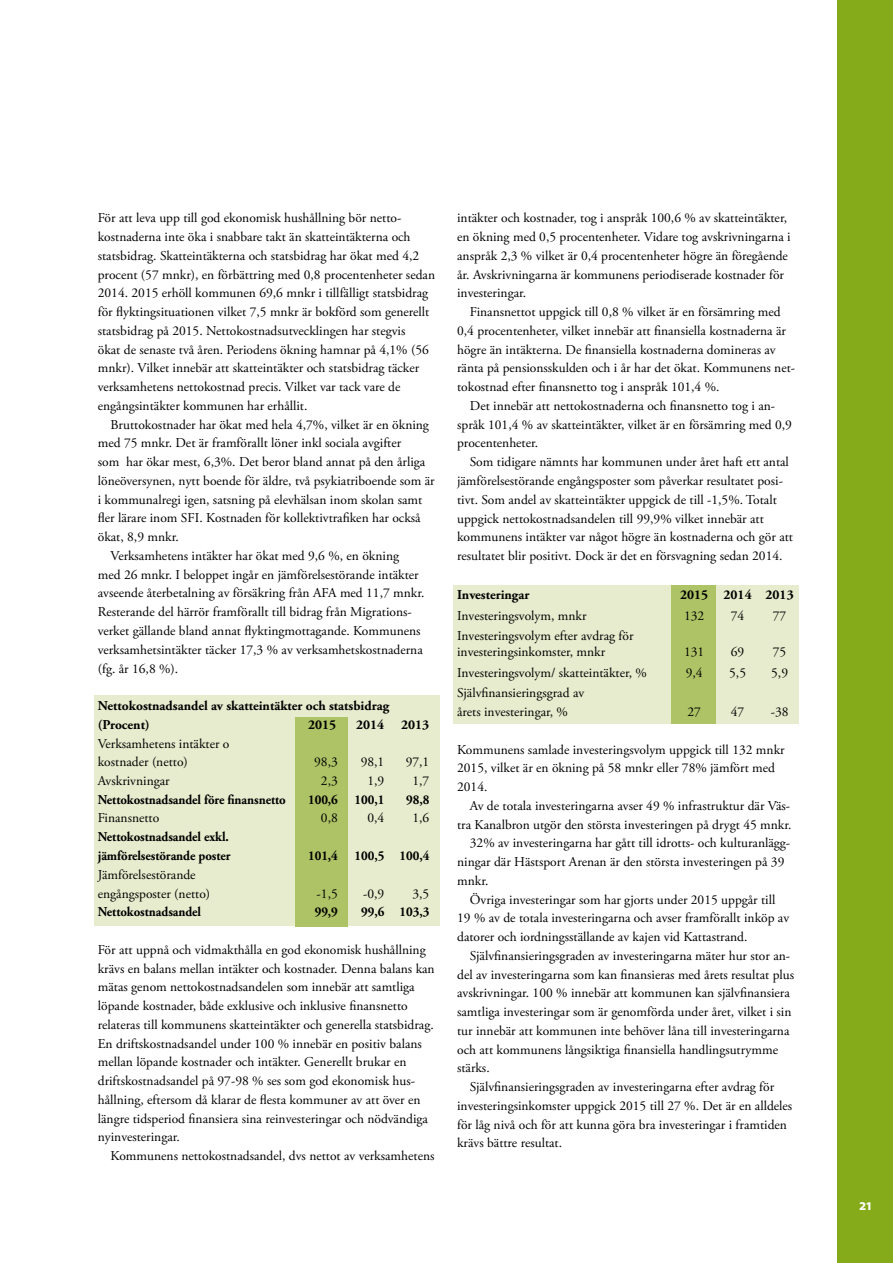
<style>
.page{position:relative;width:893px;height:1263px;background:#fff}
.page>*{position:absolute;margin:0;border:0;box-sizing:border-box;transform-origin:0 0}
.t1{font:700 15px "The Sans";color:#fff}
.t2{font:13.5px/18.8px "Adobe Garamond Pro";color:#000}
.t3{font:700 13.5px/18.8px "Adobe Garamond Pro";letter-spacing:-.005em;color:#000;scale:.95 1}
.t4{font:700 13.5px/18.8px "Adobe Garamond Pro";letter-spacing:-.005em;color:#000}
</style>
<div class="page">
<div style="left:838px;top:0;width:55px;height:1263px;background:#85ab1a"></div>
<div style="left:453px;top:585px;width:346px;height:138px;background:#e6eccd"></div>
<div style="left:672px;top:585px;width:44px;height:138px;background:#adc365"></div>
<div style="left:94px;top:695px;width:346px;height:231px;background:#e6eccd"></div>
<div style="left:296px;top:717px;width:52px;height:209px;background:#adc365"></div>
<p class="t2" style="left:98px;top:209px;width:339px">För att leva upp till god ekonomisk hushållning bör netto&shy;kostnaderna inte öka i snabbare takt än skatteintäkterna och statsbidrag. Skatteintäkterna och statsbidrag har ökat med 4,2 procent (57 mnkr), en förbättring med 0,8 procentenheter sedan 2014. 2015 erhöll kommunen 69,6 mnkr i tillfälligt statsbidrag för flyktingsituationen vilket 7,5 mnkr är bokförd som generellt statsbidrag på 2015. Nettokostnadsutvecklingen har stegvis<br>ökat de senaste två åren. Periodens ökning hamnar på 4,1% (56 mnkr). Vilket innebär att skatteintäkter och statsbidrag täcker verksamhetens nettokostnad precis. Vilket var tack vare de engångsintäkter kommunen har erhållit.</p>
<p class="t2" style="left:111px;top:415px;width:320px">Bruttokostnader har ökat med hela 4,7%, vilket är en ökning</p>
<p class="t2" style="left:98px;top:434px;width:305px">med 75 mnkr. Det är framförallt löner inkl sociala avgifter</p>
<p class="t2" style="left:98px;top:453px;width:329px">som har ökar mest, 6,3%. Det beror bland annat på den årliga</p>
<p class="t2" style="left:98px;top:472px;width:338px">löneöversynen, nytt boende för äldre, två psykiatriboende som är</p>
<p class="t2" style="left:98px;top:490px;width:326px">i kommunalregi igen, satsning på elevhälsan inom skolan samt</p>
<p class="t2" style="left:98px;top:509px;width:324px">fler lärare inom SFI. Kostnaden för kollektivtrafiken har också</p>
<p class="t2" style="left:98px;top:528px;width:82px">ökat, 8,9 mnkr.</p>
<p class="t2" style="left:111px;top:547px;width:290px">Verksamhetens intäkter har ökat med 9,6 %, en ökning</p>
<p class="t2" style="left:98px;top:565px;width:322px">med 26 mnkr. I beloppet ingår en jämförelsestörande intäkter</p>
<p class="t2" style="left:98px;top:584px;width:328px">avseende återbetalning av försäkring från AFA med 11,7 mnkr.</p>
<p class="t2" style="left:98px;top:603px;width:315px">Resterande del härrör framförallt till bidrag från Migrations-</p>
<p class="t2" style="left:98px;top:622px;width:324px">verket gällande bland annat flyktingmottagande. Kommunens</p>
<p class="t2" style="left:98px;top:640px;width:326px">verksamhetsintäkter täcker 17,3 % av verksamhetskostnaderna</p>
<p class="t2" style="left:98px;top:659px;width:82px">(fg. år 16,8 %).</p>
<p class="t4" style="left:98px;top:697px;width:293px">Nettokostnadsandel av skatteintäkter och statsbidrag (Procent)</p>
<p class="t4" style="left:308px;top:715px;width:30px">2015</p>
<p class="t4" style="left:356px;top:715px;width:30px">2014</p>
<p class="t4" style="left:401px;top:715px;width:30px">2013</p>
<p class="t2" style="left:98px;top:734px;width:133px">Verksamhetens intäkter o kostnader (netto)</p>
<p class="t2" style="left:314px;top:753px;width:25px">98,3</p>
<p class="t2" style="left:361px;top:753px;width:25px">98,1</p>
<p class="t2" style="left:406px;top:753px;width:25px">97,1</p>
<p class="t2" style="left:98px;top:772px;width:73px">Avskrivningar</p>
<p class="t2" style="left:321px;top:772px;width:18px">2,3</p>
<p class="t2" style="left:367px;top:772px;width:18px">1,9</p>
<p class="t2" style="left:412px;top:772px;width:18px">1,7</p>
<p class="t3" style="left:98px;top:790px;width:199px">Nettokostnadsandel före finansnetto</p>
<p class="t3" style="left:308px;top:790px;width:82px">100,6 100,1</p>
<p class="t3" style="left:406px;top:790px;width:26px">98,8</p>
<p class="t2" style="left:98px;top:809px;width:63px">Finansnetto</p>
<p class="t2" style="left:321px;top:809px;width:18px">0,8</p>
<p class="t2" style="left:367px;top:809px;width:18px">0,4</p>
<p class="t2" style="left:412px;top:809px;width:18px">1,6</p>
<p class="t3" style="left:98px;top:828px;width:141px">Nettokostnadsandel exkl. jämförelsestörande poster</p>
<p class="t3" style="left:308px;top:846px;width:129px">101,4 100,5 100,4</p>
<p class="t2" style="left:98px;top:865px;width:114px">Jämförelsestörande engångsposter (netto)</p>
<p class="t2" style="left:317px;top:884px;width:23px">-1,5</p>
<p class="t2" style="left:363px;top:884px;width:23px">-0,9</p>
<p class="t2" style="left:412px;top:884px;width:18px">3,5</p>
<p class="t3" style="left:98px;top:903px;width:110px">Nettokostnadsandel</p>
<p class="t3" style="left:315px;top:903px;width:26px">99,9</p>
<p class="t3" style="left:361px;top:903px;width:73px">99,6 103,3</p>
<p class="t2" style="left:98px;top:940px;width:338px">För att uppnå och vidmakthålla en god ekonomisk hushållning krävs en balans mellan intäkter och kostnader. Denna balans kan mätas genom nettokostnadsandelen som innebär att samtliga löpande kostnader, både exklusive och inklusive finansnetto relateras till kommunens skatteintäkter och generella statsbidrag.<br>En driftskostnadsandel under 100 % innebär en positiv balans mellan löpande kostnader och intäkter. Generellt brukar en driftskostnadsandel på 97-98 % ses som god ekonomisk hus&shy;hållning, eftersom då klarar de flesta kommuner av att över en längre tidsperiod finansiera sina reinvesteringar och nödvändiga nyinvesteringar.</p>
<p class="t2" style="left:111px;top:1147px;width:325px">Kommunens nettokostnadsandel, dvs nettot av verksamhetens</p>
<p class="t2" style="left:457px;top:209px;width:335px">intäkter och kostnader, tog i anspråk 100,6 % av skatteintäkter, en ökning med 0,5 procentenheter. Vidare tog avskrivningarna i anspråk 2,3 % vilket är 0,4 procentenheter högre än föregående år. Avskrivningarna är kommunens periodiserade kostnader för investeringar.</p>
<p class="t2" style="left:457px;top:303px;width:340px;text-indent:13px">Finansnettot uppgick till 0,8 % vilket är en försämring med 0,4 procentenheter, vilket innebär att finansiella kostnaderna är högre än intäkterna. De finansiella kostnaderna domineras av ränta på pensionsskulden och i år har det ökat. Kommunens net&shy;tokostnad efter finansnetto tog i anspråk 101,4 %.</p>
<p class="t2" style="left:457px;top:397px;width:336px;text-indent:13px">Det innebär att nettokostnaderna och finansnetto tog i an&shy;språk 101,4 % av skatteintäkter, vilket är en försämring med 0,9 procentenheter.</p>
<p class="t2" style="left:457px;top:453px;width:337px;text-indent:13px">Som tidigare nämnts har kommunen under året haft ett antal jämförelsestörande engångsposter som påverkar resultatet posi&shy;tivt. Som andel av skatteintäkter uppgick de till -1,5%. Totalt uppgick nettokostnadsandelen till 99,9% vilket innebär att kommunens intäkter var något högre än kostnaderna och gör att resultatet blir positivt. Dock är det en försvagning sedan 2014.</p>
<p class="t4" style="left:457px;top:586px;width:74px">Investeringar</p>
<p class="t4" style="left:680px;top:586px;width:115px">2015 2014 2013</p>
<p class="t2" style="left:457px;top:606px;width:131px">Investeringsvolym, mnkr</p>
<p class="t2" style="left:684px;top:606px;width:22px">132</p>
<p class="t2" style="left:731px;top:606px;width:15px">74</p>
<p class="t2" style="left:773px;top:606px;width:15px">77</p>
<p class="t2" style="left:457px;top:628px;width:178px;line-height:16.2px">Investeringsvolym efter avdrag för investeringsinkomster, mnkr</p>
<p class="t2" style="left:684px;top:643px;width:22px">131</p>
<p class="t2" style="left:731px;top:643px;width:15px">69</p>
<p class="t2" style="left:773px;top:643px;width:15px">75</p>
<p class="t2" style="left:457px;top:664px;width:191px">Investeringsvolym/ skatteintäkter, %</p>
<p class="t2" style="left:686px;top:664px;width:18px">9,4</p>
<p class="t2" style="left:729px;top:664px;width:18px">5,5</p>
<p class="t2" style="left:771px;top:664px;width:18px">5,9</p>
<p class="t2" style="left:457px;top:684px;width:129px">Självfinansieringsgrad av årets investeringar, %</p>
<p class="t2" style="left:687px;top:703px;width:15px">27</p>
<p class="t2" style="left:731px;top:703px;width:15px">47</p>
<p class="t2" style="left:771px;top:703px;width:19px">-38</p>
<p class="t2" style="left:457px;top:740px;width:329px">Kommunens samlade investeringsvolym uppgick till 132 mnkr<br>2015, vilket är en ökning på 58 mnkr eller 78% jämfört med<br>2014.</p>
<p class="t2" style="left:470px;top:796px;width:322px">Av de totala investeringarna avser 49 % infrastruktur där Väs-</p>
<p class="t2" style="left:457px;top:815px;width:336px">tra Kanalbron utgör den största investeringen på drygt 45 mnkr.</p>
<p class="t2" style="left:470px;top:834px;width:322px">32% av investeringarna har gått till idrotts- och kulturanlägg-</p>
<p class="t2" style="left:457px;top:853px;width:329px">ningar där Hästsport Arenan är den största investeringen på 39</p>
<p class="t2" style="left:457px;top:871px;width:33px">mnkr.</p>
<p class="t2" style="left:470px;top:890px;width:307px">Övriga investeringar som har gjorts under 2015 uppgår till</p>
<p class="t2" style="left:457px;top:909px;width:334px">19 % av de totala investeringarna och avser framförallt inköp av</p>
<p class="t2" style="left:457px;top:928px;width:292px">datorer och iordningsställande av kajen vid Kattastrand.</p>
<p class="t2" style="left:470px;top:946px;width:322px">Självfinansieringsgraden av investeringarna mäter hur stor an-</p>
<p class="t2" style="left:457px;top:965px;width:338px">del av investeringarna som kan finansieras med årets resultat plus</p>
<p class="t2" style="left:457px;top:984px;width:334px">avskrivningar. 100 % innebär att kommunen kan självfinansiera</p>
<p class="t2" style="left:457px;top:1003px;width:336px">samtliga investeringar som är genomförda under året, vilket i sin</p>
<p class="t2" style="left:457px;top:1022px;width:334px">tur innebär att kommunen inte behöver låna till investeringarna</p>
<p class="t2" style="left:457px;top:1040px;width:322px">och att kommunens långsiktiga finansiella handlingsutrymme</p>
<p class="t2" style="left:457px;top:1059px;width:34px">stärks.</p>
<p class="t2" style="left:470px;top:1078px;width:306px">Självfinansieringsgraden av investeringarna efter avdrag för</p>
<p class="t2" style="left:457px;top:1097px;width:337px">investeringsinkomster uppgick 2015 till 27 %. Det är en alldeles</p>
<p class="t2" style="left:457px;top:1115px;width:331px">för låg nivå och för att kunna göra bra investeringar i framtiden</p>
<p class="t2" style="left:457px;top:1134px;width:106px">krävs bättre resultat.</p>
<p class="t1" style="left:859px;top:1192px;width:14px">21</p>
</div>
